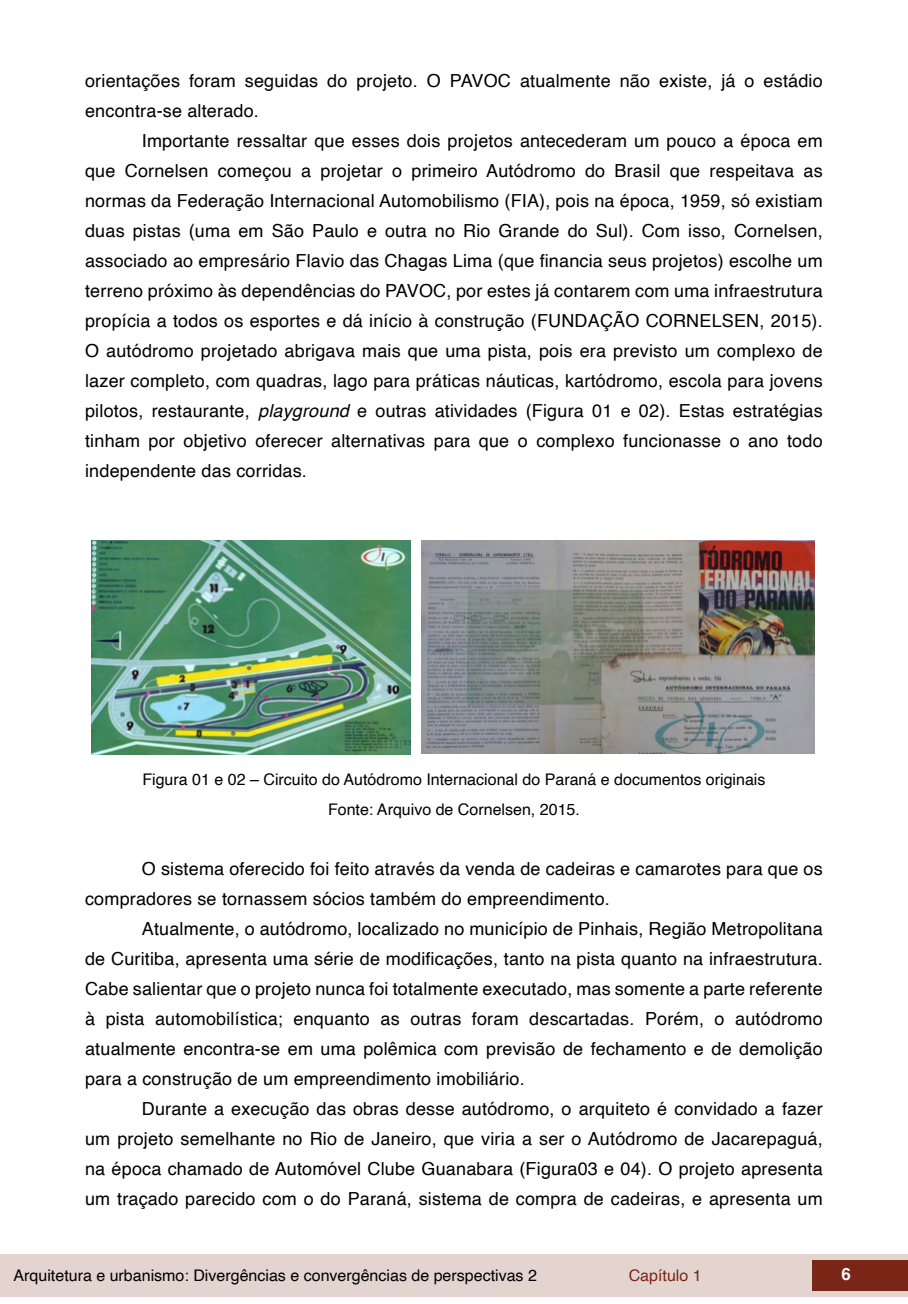
<style>
.page{position:relative;width:908px;height:1304px;background:#fff}
.page>*{position:absolute;margin:0;border:0;box-sizing:border-box;transform-origin:0 0}
.t1{font:18px/30px "Helvetica";letter-spacing:.01em;color:#000;text-align:justify}
.t2{font:700 16.8px "Helvetica";color:#fff}
.t3{font:16px/30.6px "Helvetica";color:#000;text-align:center}
.t4{font:16px "Helvetica";color:#7a2616}
.s1{font-style:italic}
</style>
<div class="page">
<div style="left:0;top:1254px;width:906px;height:43px;background:#e4d4d0"></div>
<div style="left:812px;top:1261px;width:95px;height:30px;background:#7a2616"></div>
<img style="left:91px;top:540px;width:319px;height:214px">
<img style="left:421px;top:540px;width:393px;height:214px">
<p class="t1" style="left:85px;top:66px;width:738px">orientações foram seguidas do projeto. O PAVOC atualmente não existe, já o estádio encontra-se alterado.</p>
<p class="t1" style="left:85px;top:126px;width:738px;text-indent:57px">Importante ressaltar que esses dois projetos antecederam um pouco a época em que Cornelsen começou a projetar o primeiro Autódromo do Brasil que respeitava as normas da Federação Internacional Automobilismo (FIA), pois na época, 1959, só existiam duas pistas (uma em São Paulo e outra no Rio Grande do Sul). Com isso, Cornelsen, associado ao empresário Flavio das Chagas Lima (que financia seus projetos) escolhe um terreno próximo às dependências do PAVOC, por estes já contarem com uma infraestrutura propícia a todos os esportes e dá início à construção (FUNDAÇÃO CORNELSEN, 2015).<br>O autódromo projetado abrigava mais que uma pista, pois era previsto um complexo de lazer completo, com quadras, lago para práticas náuticas, kartódromo, escola para jovens pilotos, restaurante, <span class="s1">playground</span> e outras atividades (Figura 01 e 02). Estas estratégias tinham por objetivo oferecer alternativas para que o complexo funcionasse o ano todo independente das corridas.</p>
<p class="t3" style="left:142px;top:764px;width:624px">Figura 01 e 02 – Circuito do Autódromo Internacional do Paraná e documentos originais<br>Fonte: Arquivo de Cornelsen, 2015.</p>
<p class="t1" style="left:85px;top:854px;width:738px;text-indent:57px">O sistema oferecido foi feito através da venda de cadeiras e camarotes para que os compradores se tornassem sócios também do empreendimento.</p>
<p class="t1" style="left:85px;top:914px;width:738px;text-indent:57px">Atualmente, o autódromo, localizado no município de Pinhais, Região Metropolitana de Curitiba, apresenta uma série de modificações, tanto na pista quanto na infraestrutura.<br>Cabe salientar que o projeto nunca foi totalmente executado, mas somente a parte referente à pista automobilística; enquanto as outras foram descartadas. Porém, o autódromo atualmente encontra-se em uma polêmica com previsão de fechamento e de demolição para a construção de um empreendimento imobiliário.</p>
<p class="t1" style="left:85px;top:1094px;width:738px;text-indent:57px">Durante a execução das obras desse autódromo, o arquiteto é convidado a fazer um projeto semelhante no Rio de Janeiro, que viria a ser o Autódromo de Jacarepaguá, na época chamado de Automóvel Clube Guanabara (Figura03 e 04). O projeto apresenta um traçado parecido com o do Paraná, sistema de compra de cadeiras, e apresenta um</p>
<p class="t3" style="left:14px;top:1260px;width:524px">Arquitetura e urbanismo: Divergências e convergências de perspectivas 2</p>
<p class="t4" style="left:628px;top:1263px;width:74px">Capítulo 1</p>
<p class="t2" style="left:841px;top:1264px;width:11px">6</p>
</div>
